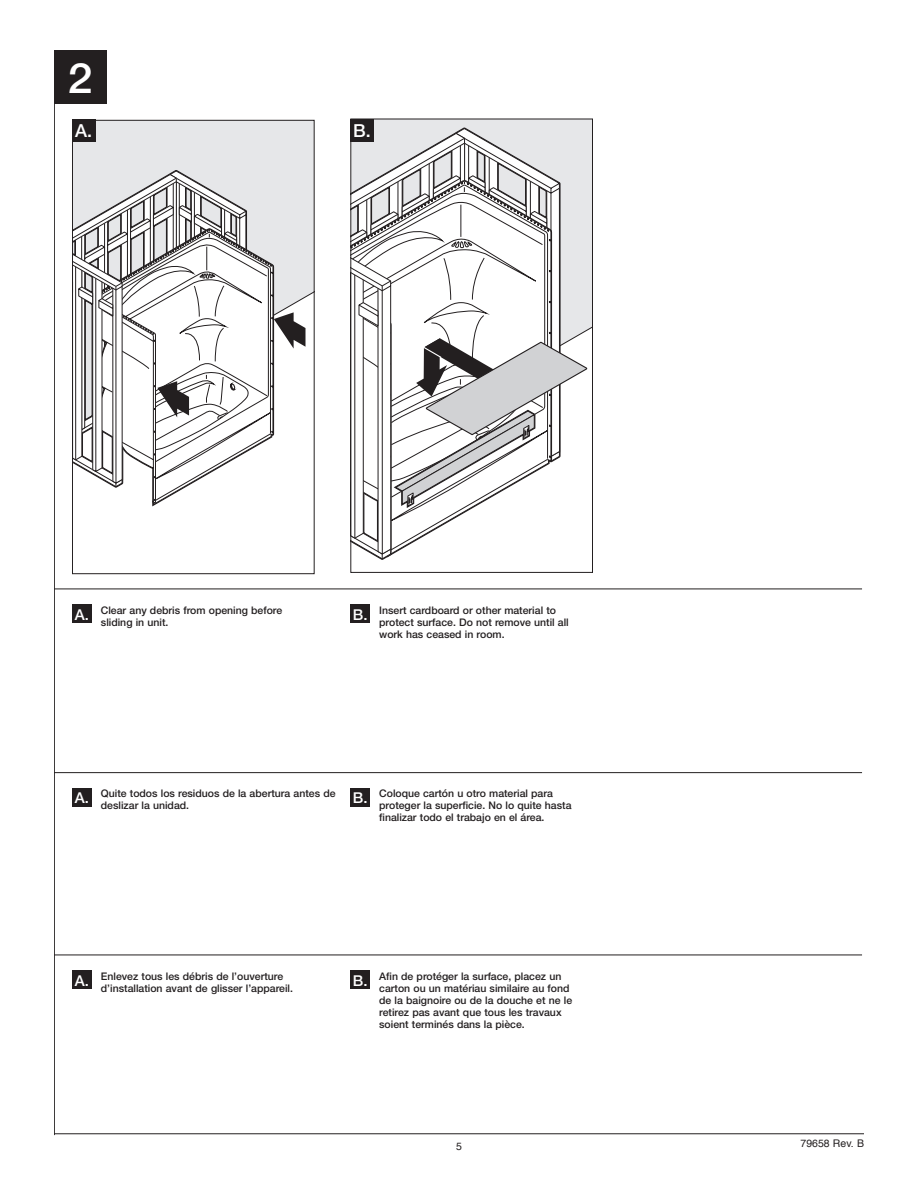
<style>
.page{position:relative;width:918px;height:1188px;background:#fff}
.page>*{position:absolute;margin:0;border:0;box-sizing:border-box;transform-origin:0 0}
.t1{font:500 41.85px "Helvetica Neue";color:#fff;scale:1.06 1}
.t2{font:500 18px "Helvetica Neue";color:#fff}
.t3{font:500 15px "Helvetica Neue";color:#fff}
.t4{font:500 10.5px/12px "Helvetica Neue";color:#231f20}
.t5{font:10.5px "Helvetica";color:#231f20}
</style>
<div class="page">
<hr style="left:54px;top:1133px;width:810px;height:1px;background:#231f20">
<hr style="left:54px;top:589px;width:808px;height:1px;background:#231f20">
<hr style="left:54px;top:772px;width:808px;height:1px;background:#231f20">
<hr style="left:54px;top:955px;width:808px;height:1px;background:#231f20">
<div style="left:54px;top:50px;width:52px;height:54px;background:#231f20"></div>
<hr style="left:54px;top:74px;width:1px;height:1061px;background:#231f20">
<div style="left:72px;top:120px;width:242px;height:453px;background:#e6e7e9"></div>
<div style="left:74px;top:292px;width:239px;height:280px;background:#fff"></div>
<svg style="left:74px;top:171px;width:232px;height:337px"></svg>
<div style="left:72px;top:120px;width:243px;height:454px;border:1px solid #231f20"></div>
<svg style="left:352px;top:128px;width:235px;height:431px"></svg>
<div style="left:350px;top:119px;width:243px;height:454px;border:1px solid #231f20"></div>
<div style="left:72px;top:119px;width:23px;height:23px;background:#231f20"></div>
<div style="left:350px;top:119px;width:24px;height:23px;background:#231f20"></div>
<div style="left:72px;top:604px;width:20px;height:19px;background:#231f20"></div>
<div style="left:72px;top:788px;width:20px;height:18px;background:#231f20"></div>
<div style="left:72px;top:970px;width:20px;height:19px;background:#231f20"></div>
<div style="left:350px;top:604px;width:20px;height:19px;background:#231f20"></div>
<div style="left:350px;top:788px;width:20px;height:18px;background:#231f20"></div>
<div style="left:350px;top:970px;width:20px;height:19px;background:#231f20"></div>
<p class="t1" style="left:68px;top:45px;width:25px">2</p>
<p class="t2" style="left:75px;top:116px;width:18px">A.</p>
<p class="t2" style="left:353px;top:116px;width:19px">B.</p>
<p class="t3" style="left:75px;top:602px;width:16px">A.</p>
<p class="t4" style="left:101px;top:604px;width:183px">Clear any debris from opening before sliding in unit.</p>
<p class="t3" style="left:353px;top:602px;width:16px">B.</p>
<p class="t4" style="left:379px;top:604px;width:191px">Insert cardboard or other material to protect surface. Do not remove until all work has ceased in room.</p>
<p class="t3" style="left:75px;top:786px;width:16px">A.</p>
<p class="t4" style="left:101px;top:787px;width:236px">Quite todos los residuos de la abertura antes de deslizar la unidad.</p>
<p class="t3" style="left:353px;top:786px;width:16px">B.</p>
<p class="t4" style="left:379px;top:787px;width:194px">Coloque cartón u otro material para proteger la superficie. No lo quite hasta finalizar todo el trabajo en el área.</p>
<p class="t3" style="left:75px;top:968px;width:16px">A.</p>
<p class="t4" style="left:101px;top:970px;width:194px">Enlevez tous les débris de l’ouverture d’installation avant de glisser l’appareil.</p>
<p class="t3" style="left:353px;top:968px;width:16px">B.</p>
<p class="t4" style="left:379px;top:970px;width:194px">Afin de protéger la surface, placez un carton ou un matériau similaire au fond de la baignoire ou de la douche et ne le retirez pas avant que tous les travaux soient terminés dans la pièce.</p>
<p class="t5" style="left:456px;top:1138px;width:7px">5</p>
<p class="t5" style="left:801px;top:1135px;width:65px">79658 Rev. B</p>
</div>
